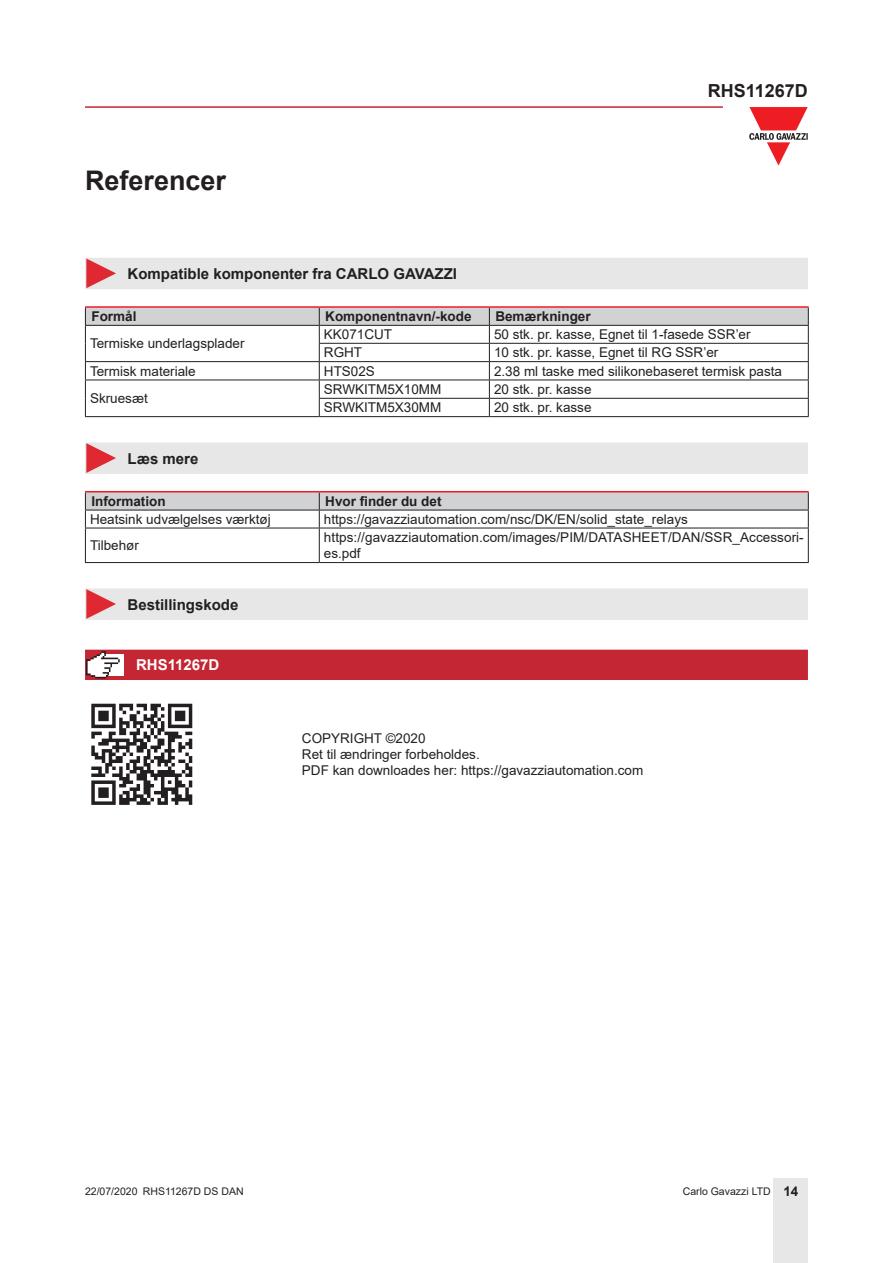
<style>
.page{position:relative;width:893px;height:1263px;background:#fff}
.page>*{position:absolute;margin:0;border:0;box-sizing:border-box;transform-origin:0 0}
.Titolo01{font:700 27px "Arial";color:#231f20}
.t1{font:700 18px "Arial";color:#231f20}
.Titolo03{font:700 15px "Arial";color:#231f20}
.Titolo04{font:700 15px "Arial";color:#fff}
.TestoTabellaSx{font:13.5px/16.2px "Arial";color:#231f20}
.TitoloTabellaSx{font:700 13.5px "Arial";color:#231f20}
.t2{font:10.5px "Arial";color:#231f20}
.s1{font-weight:700;font-size:13.5px}
</style>
<div class="page">
<hr style="left:85px;top:106px;width:638px;height:2px;background:#c42633">
<div style="left:774px;top:1178px;width:34px;height:85px;background:#e7e7e8"></div>
<svg style="left:749px;top:107px;width:59px;height:59px"></svg>
<div style="left:85px;top:258px;width:723px;height:31px;background:#e7e7e8"></div>
<hr style="left:85px;top:306px;width:234px;height:2px;background:#ee1d23">
<hr style="left:319px;top:306px;width:170px;height:2px;background:#ee1d23">
<hr style="left:489px;top:306px;width:320px;height:2px;background:#ee1d23">
<svg style="left:85px;top:307px;width:724px;height:109px"></svg>
<hr style="left:85px;top:416px;width:234px;height:1px;background:#231f20">
<hr style="left:319px;top:416px;width:170px;height:1px;background:#231f20">
<hr style="left:489px;top:416px;width:320px;height:1px;background:#231f20">
<div style="left:85px;top:442px;width:723px;height:32px;background:#e7e7e8"></div>
<hr style="left:85px;top:491px;width:234px;height:1px;background:#ee1d23">
<hr style="left:319px;top:491px;width:490px;height:1px;background:#ee1d23">
<svg style="left:85px;top:492px;width:724px;height:36px"></svg>
<hr style="left:85px;top:528px;width:234px;height:1px;background:#231f20">
<hr style="left:85px;top:528px;width:1px;height:34px;background:#231f20">
<hr style="left:319px;top:528px;width:490px;height:1px;background:#231f20">
<hr style="left:319px;top:528px;width:1px;height:34px;background:#231f20">
<hr style="left:808px;top:528px;width:1px;height:34px;background:#231f20">
<hr style="left:85px;top:562px;width:234px;height:1px;background:#231f20">
<hr style="left:319px;top:562px;width:490px;height:1px;background:#231f20">
<div style="left:85px;top:588px;width:723px;height:32px;background:#e7e7e8"></div>
<div style="left:85px;top:650px;width:723px;height:30px;background:#c42633"></div>
<img style="left:91px;top:703px;width:102px;height:102px">
<p class="Titolo01" style="left:85px;top:161px;width:143px">Referencer</p>
<h2 class="t1" style="left:708px;top:78px;width:102px">RHS11267D</h2>
<p class="Titolo03" style="left:128px;top:263px;width:331px">Kompatible komponenter fra CARLO GAVAZZI</p>
<p class="TitoloTabellaSx" style="left:91px;top:307px;width:47px">Formål</p>
<p class="TitoloTabellaSx" style="left:325px;top:307px;width:148px">Komponentnavn/-kode</p>
<p class="TitoloTabellaSx" style="left:495px;top:307px;width:97px">Bemærkninger</p>
<p class="TestoTabellaSx" style="left:90px;top:335px;width:156px">Termiske underlagsplader</p>
<p class="TestoTabellaSx" style="left:324px;top:326px;width:70px">KK071CUT</p>
<p class="TestoTabellaSx" style="left:494px;top:326px;width:258px">50 stk. pr. kasse, Egnet til 1-fasede SSR’er</p>
<p class="TestoTabellaSx" style="left:324px;top:344px;width:40px">RGHT</p>
<p class="TestoTabellaSx" style="left:494px;top:344px;width:226px">10 stk. pr. kasse, Egnet til RG SSR’er</p>
<p class="TestoTabellaSx" style="left:90px;top:363px;width:107px">Termisk materiale</p>
<p class="TestoTabellaSx" style="left:324px;top:363px;width:53px">HTS02S</p>
<p class="TestoTabellaSx" style="left:494px;top:363px;width:290px">2.38 ml taske med silikonebaseret termisk pasta</p>
<p class="TestoTabellaSx" style="left:90px;top:390px;width:59px">Skruesæt</p>
<p class="TestoTabellaSx" style="left:324px;top:381px;width:119px">SRWKITM5X10MM</p>
<p class="TestoTabellaSx" style="left:494px;top:381px;width:99px">20 stk. pr. kasse</p>
<p class="TestoTabellaSx" style="left:324px;top:399px;width:119px">SRWKITM5X30MM</p>
<p class="TestoTabellaSx" style="left:494px;top:399px;width:99px">20 stk. pr. kasse</p>
<p class="Titolo03" style="left:128px;top:448px;width:72px">Læs mere</p>
<p class="TitoloTabellaSx" style="left:91px;top:491px;width:76px">Information</p>
<p class="TitoloTabellaSx" style="left:325px;top:491px;width:118px">Hvor finder du det</p>
<p class="TestoTabellaSx" style="left:90px;top:511px;width:182px">Heatsink udvælgelses værktøj</p>
<p class="TestoTabellaSx" style="left:324px;top:511px;width:365px">https://gavazziautomation.com/nsc/DK/EN/solid_state_relays</p>
<p class="TestoTabellaSx" style="left:90px;top:537px;width:51px">Tilbehør</p>
<p class="TestoTabellaSx" style="left:324px;top:529px;width:481px">https://gavazziautomation.com/images/PIM/DATASHEET/DAN/SSR_Accessori&shy;es.pdf</p>
<p class="Titolo03" style="left:128px;top:594px;width:112px">Bestillingskode</p>
<p class="Titolo04" style="left:136px;top:654px;width:85px">RHS11267D</p>
<p class="TestoTabellaSx" style="left:302px;top:730px;width:125px">COPYRIGHT ©2020</p>
<p class="TestoTabellaSx" style="left:302px;top:746px;width:179px">Ret til ændringer forbeholdes.</p>
<p class="TestoTabellaSx" style="left:302px;top:762px;width:343px">PDF kan downloades her: https://gavazziautomation.com</p>
<p class="t2" style="left:85px;top:1183px;width:160px">22/07/2020 RHS11267D DS DAN</p>
<p class="t2" style="left:683px;top:1183px;width:117px">Carlo Gavazzi LTD <span class="s1">14</span></p>
</div>
